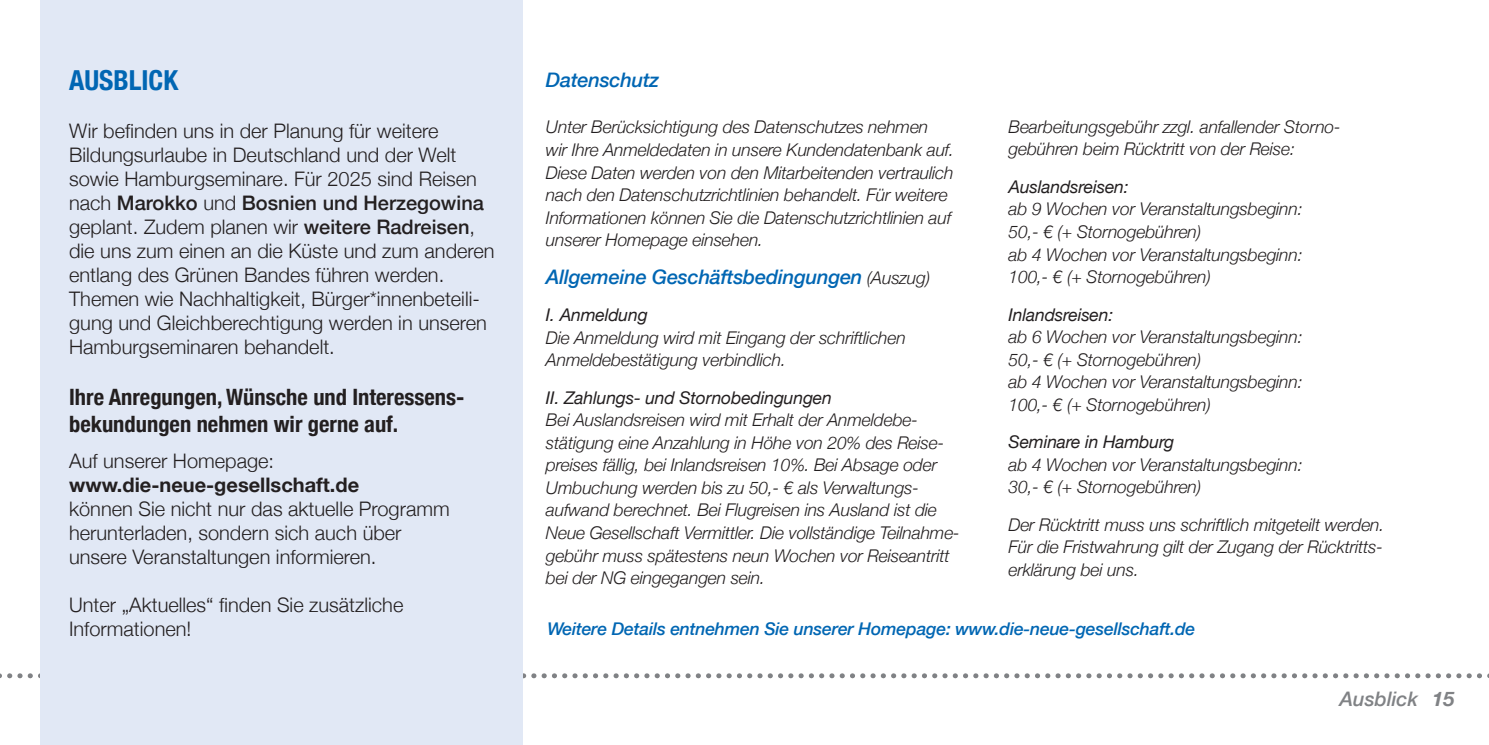
<style>
.page{position:relative;width:1489px;height:745px;background:#fff}
.page>*{position:absolute;margin:0;border:0;box-sizing:border-box;transform-origin:0 0}
.t1{font:700 condensed 27.5px "Helvetica Neue";color:#0166b3}
.t2{font:700 condensed 22.5px/27px "Helvetica Neue";color:#231f20}
.t3{font:300 20px/24px "Helvetica Neue";color:#231f20}
.t4{font:italic 500 20px "Helvetica Neue";letter-spacing:-.01em;color:#0166b3}
.t5{font:700 20px "Helvetica Neue";color:#231f20}
.t6{font:italic 500 20px "Helvetica Neue";color:#808285}
.t7{font:italic 300 17.5px/22.5px "Helvetica Neue";letter-spacing:-.01em;color:#231f20}
.t8{font:italic 17.5px "Helvetica Neue";letter-spacing:-.01em;color:#231f20}
.t9{font:italic 500 17.5px "Helvetica Neue";letter-spacing:-.01em;color:#0166b3}
.s1{font-weight:500}
.s2{font-weight:300;font-size:17.5px;color:#231f20}
.s3{font-weight:700}
</style>
<div class="page">
<svg style="left:0;top:673px;width:1489px;height:5px"></svg>
<div style="left:41px;top:0;width:482px;height:744px;background:#e1e8f5"></div>
<h1 class="t1" style="left:69px;top:57px;width:111px">AUSBLICK</h1>
<p class="t3" style="left:69px;top:117px;width:427px">Wir befinden uns in der Planung für weitere Bildungsurlaube in Deutschland und der Welt sowie Hamburgseminare. Für 2025 sind Reisen nach <span class="s1">Marokko</span> und <span class="s1">Bosnien und Herzegowina </span>geplant. Zudem planen wir <span class="s1">weitere Radreisen</span>, die uns zum einen an die Küste und zum anderen entlang des Grünen Bandes führen werden.<br>Themen wie Nachhaltigkeit, Bürger*innenbeteili&shy;gung und Gleichberechtigung werden in unseren Hamburgseminaren behandelt.</p>
<p class="t2" style="left:69px;top:381px;width:397px">Ihre Anregungen, Wünsche und Interessens&shy;bekundungen nehmen wir gerne auf.</p>
<p class="t3" style="left:69px;top:447px;width:206px">Auf unserer Homepage:</p>
<p class="t5" style="left:69px;top:469px;width:291px">www.die-neue-gesellschaft.de</p>
<p class="t3" style="left:69px;top:495px;width:382px">können Sie nicht nur das aktuelle Programm herunterladen, sondern sich auch über unsere Veranstaltungen informieren.</p>
<p class="t3" style="left:69px;top:591px;width:336px">Unter „Aktuelles“ fi nden Sie zusätzliche<br>Informationen!</p>
<p class="t4" style="left:546px;top:63px;width:115px">Datenschutz</p>
<p class="t7" style="left:546px;top:115px;width:409px">Unter Berücksichtigung des Datenschutzes nehmen<br>wir Ihre Anmeldedaten in unsere Kundendatenbank auf.<br>Diese Daten werden von den Mitarbeitenden vertraulich nach den Datenschutzrichtlinien behandelt. Für weitere Informationen können Sie die Datenschutzrichtlinien auf unserer Homepage einsehen.</p>
<p class="t4" style="left:546px;top:259px;width:386px">Allgemeine Geschäftsbedingungen <span class="s2">(Auszug)</span></p>
<p class="t8" style="left:546px;top:302px;width:103px">I. Anmeldung</p>
<p class="t7" style="left:546px;top:325px;width:361px">Die Anmeldung wird mit Eingang der schriftlichen<br>Anmeldebestätigung verbindlich.</p>
<p class="t8" style="left:546px;top:384px;width:287px">II. Zahlungs- und Stornobedingungen</p>
<p class="t7" style="left:546px;top:407px;width:415px">Bei Auslandsreisen wird mit Erhalt der Anmeldebe&shy;stätigung eine Anzahlung in Höhe von 20% des Reise&shy;preises fällig, bei Inlandsreisen 10%. Bei Absage oder Umbuchung werden bis zu 50,- € als Verwaltungs&shy;aufwand berechnet. Bei Flugreisen ins Ausland ist die Neue Gesellschaft Vermittler. Die vollständige Teilnahme&shy;gebühr muss spätestens neun Wochen vor Reiseantritt bei der NG eingegangen sein.</p>
<p class="t7" style="left:1008px;top:114px;width:333px">Bearbeitungsgebühr zzgl. anfallender Storno&shy;gebühren beim Rücktritt von der Reise:</p>
<p class="t8" style="left:1008px;top:174px;width:122px">Auslandsreisen:</p>
<p class="t7" style="left:1008px;top:197px;width:295px">ab 9 Wochen vor Veranstaltungsbeginn:<br>50,- € (+ Stornogebühren)<br>ab 4 Wochen vor Veranstaltungsbeginn:<br>100,- € (+ Stornogebühren)</p>
<p class="t8" style="left:1008px;top:301px;width:106px">Inlandsreisen:</p>
<p class="t7" style="left:1008px;top:324px;width:295px">ab 6 Wochen vor Veranstaltungsbeginn:<br>50,- € (+ Stornogebühren)<br>ab 4 Wochen vor Veranstaltungsbeginn:<br>100,- € (+ Stornogebühren)</p>
<p class="t8" style="left:1008px;top:429px;width:167px">Seminare in Hamburg</p>
<p class="t7" style="left:1008px;top:452px;width:295px">ab 4 Wochen vor Veranstaltungsbeginn:<br>30,- € (+ Stornogebühren)</p>
<p class="t7" style="left:1008px;top:512px;width:377px;text-align:justify">Der Rücktritt muss uns schriftlich mitgeteilt werden.<br>Für die Fristwahrung gilt der Zugang der Rücktritts&shy;erklärung bei uns.</p>
<p class="t9" style="left:547px;top:613px;width:649px">Weitere Details entnehmen Sie unserer Homepage: www.die-neue-gesellschaft.de</p>
<p class="t6" style="left:1339px;top:681px;width:116px">Ausblick <span class="s3">15</span></p>
</div>
